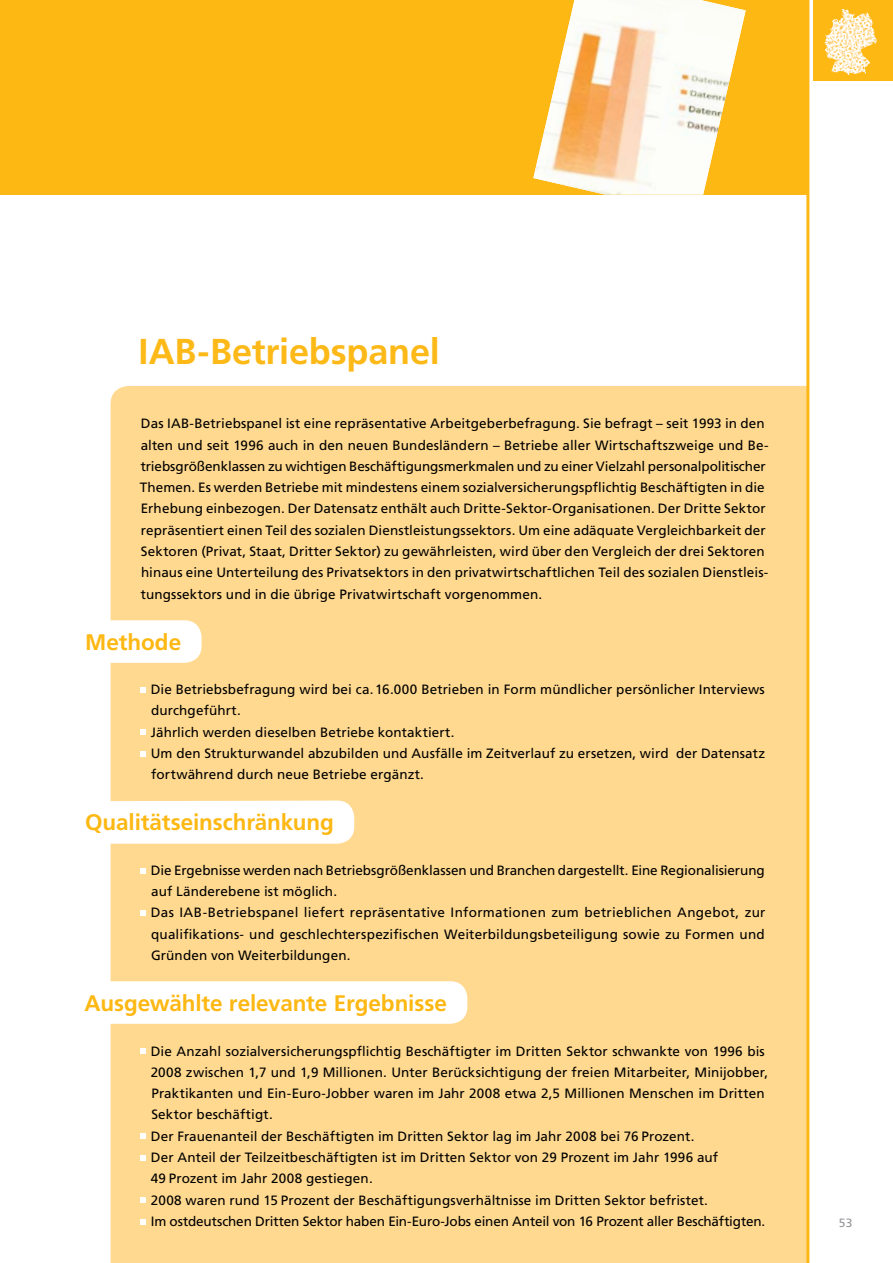
<style>
.page{position:relative;width:893px;height:1263px;background:#fff}
.page>*{position:absolute;margin:0;border:0;box-sizing:border-box;transform-origin:0 0}
.t1{font:700 36px "Frutiger";letter-spacing:-.005em;color:#fdb917}
.t2{font:700 22.5px "Frutiger";letter-spacing:-.005em;color:#fdb813}
.t3{font:13.5px/21.3px "Frutiger";letter-spacing:.005em;color:#000}
.t4{font:12px "Frutiger";color:#939598}
</style>
<div class="page">
<div style="left:111px;top:386px;width:695px;height:877px;background:#ffd98f"></div>
<div style="left:813px;top:0;width:80px;height:81px;background:#fdb813"></div>
<img style="left:825px;top:9px;width:52px;height:66px">
<svg style="left:110px;top:800px;width:244px;height:44px"></svg>
<div style="left:85px;top:620px;width:117px;height:43px;background:#fff;border-radius:17px"></div>
<div style="left:83px;top:981px;width:384px;height:43px;background:#fff;border-radius:17px"></div>
<hr style="left:806px;top:0;width:3px;height:1263px;background:#fdb813">
<svg style="left:140px;top:687px;width:6px;height:6px"></svg>
<svg style="left:140px;top:730px;width:6px;height:5px"></svg>
<svg style="left:140px;top:751px;width:6px;height:5px"></svg>
<svg style="left:140px;top:868px;width:6px;height:5px"></svg>
<svg style="left:140px;top:910px;width:6px;height:6px"></svg>
<svg style="left:140px;top:1048px;width:6px;height:6px"></svg>
<svg style="left:140px;top:1134px;width:6px;height:5px"></svg>
<svg style="left:140px;top:1155px;width:6px;height:5px"></svg>
<svg style="left:140px;top:1197px;width:6px;height:6px"></svg>
<svg style="left:140px;top:1219px;width:6px;height:5px"></svg>
<div style="left:0;top:0;width:808px;height:195px;background:#fdb813"></div>
<img style="left:533px;top:0;width:213px;height:195px">
<h1 class="t1" style="left:139px;top:331px;width:303px">IAB-Betriebspanel</h1>
<p class="t3" style="left:140px;top:413px;width:630px">Das IAB-Betriebspanel ist eine repräsentative Arbeitgeberbefragung. Sie befragt – seit 1993 in den alten und seit 1996 auch in den neuen Bundesländern – Betriebe aller Wirtschaftszweige und Be&shy;triebsgrößenklassen zu wichtigen Beschäftigungsmerkmalen und zu einer Vielzahl personalpolitischer Themen. Es werden Betriebe mit mindestens einem sozialversicherungspflichtig Beschäftigten in die Erhebung einbezogen. Der Datensatz enthält auch Dritte-Sektor-Organisationen. Der Dritte Sektor repräsentiert einen Teil des sozialen Dienstleistungssektors. Um eine adäquate Vergleichbarkeit der Sektoren (Privat, Staat, Dritter Sektor) zu gewährleisten, wird über den Vergleich der drei Sektoren hinaus eine Unterteilung des Privatsektors in den privatwirtschaftlichen Teil des sozialen Dienstleis&shy;tungssektors und in die übrige Privatwirtschaft vorgenommen.</p>
<h2 class="t2" style="left:85px;top:629px;width:98px">Methode</h2>
<p class="t3" style="left:151px;top:679px;width:616px">Die Betriebsbefragung wird bei ca. 16.000 Betrieben in Form mündlicher persönlicher Interviews durchgeführt.<br>Jährlich werden dieselben Betriebe kontaktiert.<br>Um den Strukturwandel abzubilden und Ausfälle im Zeitverlauf zu ersetzen, wird der Datensatz fortwährend durch neue Betriebe ergänzt.</p>
<h2 class="t2" style="left:85px;top:809px;width:250px">Qualitätseinschränkung</h2>
<p class="t3" style="left:151px;top:859px;width:616px">Die Ergebnisse werden nach Betriebsgrößenklassen und Branchen dargestellt. Eine Regionalisierung auf Länderebene ist möglich.<br>Das IAB-Betriebspanel liefert repräsentative Informationen zum betrieblichen Angebot, zur qualifikations- und geschlechterspezifischen Weiterbildungsbeteiligung sowie zu Formen und Gründen von Weiterbildungen.</p>
<h2 class="t2" style="left:85px;top:989px;width:364px">Ausgewählte relevante Ergebnisse</h2>
<p class="t3" style="left:151px;top:1040px;width:619px">Die Anzahl sozialversicherungspflichtig Beschäftigter im Dritten Sektor schwankte von 1996 bis 2008 zwischen 1,7 und 1,9 Millionen. Unter Berücksichtigung der freien Mitarbeiter, Minijobber, Praktikanten und Ein-Euro-Jobber waren im Jahr 2008 etwa 2,5 Millionen Menschen im Dritten Sektor beschäftigt.<br>Der Frauenanteil der Beschäftigten im Dritten Sektor lag im Jahr 2008 bei 76 Prozent.<br>Der Anteil der Teilzeitbeschäftigten ist im Dritten Sektor von 29 Prozent im Jahr 1996 auf<br>49 Prozent im Jahr 2008 gestiegen.<br>2008 waren rund 15 Prozent der Beschäftigungsverhältnisse im Dritten Sektor befristet.<br>Im ostdeutschen Dritten Sektor haben Ein-Euro-Jobs einen Anteil von 16 Prozent aller Beschäftigten.</p>
<p class="t4" style="left:839px;top:1216px;width:15px">53</p>
</div>
